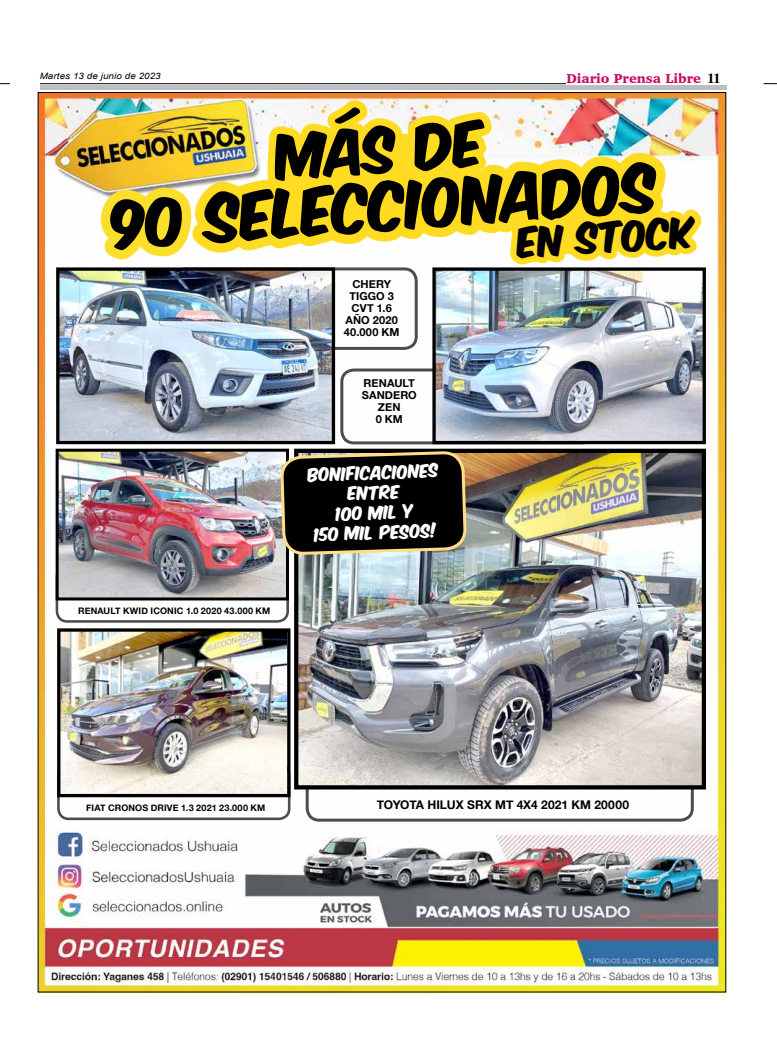
<style>
.page{position:relative;width:777px;height:1063px;background:#fff}
.page>*{position:absolute;margin:0;border:0;box-sizing:border-box;transform-origin:0 0}
.t1{font:57.2px "Komika Axis";color:#000}
.t2{font:53.7px "Komika Axis";color:#000}
.t3{font:36.2px "Komika Axis";color:#000}
.t4{font:16px/20px "Komika Axis";color:#fff;text-align:center}
.t5{font:900 13.2px "Charter";color:#c80c5f}
.t6{font:700 12px "Helvetica Neue";color:#000}
.t7{font:700 11px/12px "Helvetica Neue";letter-spacing:.01em;color:#000;text-align:center}
.t8{font:700 9px "Helvetica Neue";letter-spacing:.015em;color:#000}
.t9{font:italic 8.8px "Arial";letter-spacing:.01em;color:#000;scale:1.11 1}
.s1{font-family:"Times";font-weight:700;font-size:14px;color:#000}
</style>
<div class="page">
<hr style="left:40px;top:83px;width:526px;height:1px;background:#000">
<hr style="left:40px;top:85px;width:686px;height:4px;background:#bcbec0">
<svg style="left:763px;top:83px;width:14px;height:1px"></svg>
<img style="left:40px;top:94px;width:684px;height:896px">
<div style="left:307px;top:757px;width:385px;height:63px;background:#fff;border-radius:12px"></div>
<div style="left:306px;top:755px;width:388px;height:67px;border:3px solid #000;border-radius:12px"></div>
<div style="left:57px;top:567px;width:231px;height:54px;background:#fff;border-radius:10px"></div>
<svg style="left:58px;top:764px;width:231px;height:55px"></svg>
<div style="left:57px;top:763px;width:233px;height:57px;border:3px solid #000;border-radius:10px"></div>
<svg style="left:77px;top:600px;width:194px;height:24px"></svg>
<svg style="left:85px;top:798px;width:181px;height:20px"></svg>
<img style="left:61px;top:632px;width:225px;height:161px">
<div style="left:57px;top:628px;width:233px;height:169px;border:3px solid #000"></div>
<img style="left:299px;top:454px;width:402px;height:330px">
<div style="left:294px;top:449px;width:412px;height:340px;border:4px solid #000"></div>
<img style="left:60px;top:271px;width:271px;height:169px">
<div style="left:56px;top:267px;width:279px;height:177px;border:3px solid #000"></div>
<img style="left:60px;top:453px;width:225px;height:143px">
<div style="left:56px;top:449px;width:233px;height:151px;border:3px solid #000"></div>
<svg style="left:281px;top:452px;width:114px;height:102px;background:#1c1913"></svg>
<div style="left:342px;top:370px;width:253px;height:73px;background:#fff;border-radius:12px"></div>
<div style="left:340px;top:369px;width:256px;height:75px;border:3px solid #000;border-radius:12px"></div>
<svg style="left:360px;top:372px;width:35px;height:1px"></svg>
<img style="left:468px;top:344px;width:234px;height:96px">
<div style="left:432px;top:267px;width:274px;height:177px;border:3px solid #000"></div>
<img style="left:516px;top:344px;width:86px;height:649px">
<img style="left:395px;top:344px;width:73px;height:649px">
<img style="left:86px;top:83px;width:625px;height:261px">
<p class="t9" style="left:40px;top:70px;width:111px">Martes 13 de junio de 2023</p>
<h3 class="t5" style="left:566px;top:71px;width:156px">Diario Prensa Libre <span class="s1">11</span></h3>
<h2 class="t2" style="left:275px;top:130px;width:210px;rotate:-4deg">MÁS DE</h2>
<h1 class="t1" style="left:111px;top:197px;width:547px;rotate:-4deg">90 SELECCIONADOS</h1>
<h3 class="t3" style="left:517px;top:224px;width:179px;rotate:-3deg">EN STOCK</h3>
<p class="t7" style="left:344px;top:279px;width:57px">CHERY<br>TIGGO 3<br>CVT 1.6<br>AÑO 2020<br>40.000 KM</p>
<p class="t7" style="left:362px;top:378px;width:56px">RENAULT<br>SANDERO<br>ZEN<br>0 KM</p>
<p class="t8" style="left:78px;top:603px;width:194px">RENAULT KWID ICONIC 1.0 2020 43.000 KM</p>
<h3 class="t4" style="left:307px;top:466px;width:132px;rotate:-2deg">BONIFICACIONES<br>ENTRE<br>100 MIL Y<br>150 MIL PESOS!</h3>
<p class="t8" style="left:86px;top:801px;width:181px">FIAT CRONOS DRIVE 1.3 2021 23.000 KM</p>
<h3 class="t6" style="left:377px;top:795px;width:254px">TOYOTA HILUX SRX MT 4X4 2021 KM 20000</h3>
</div>
